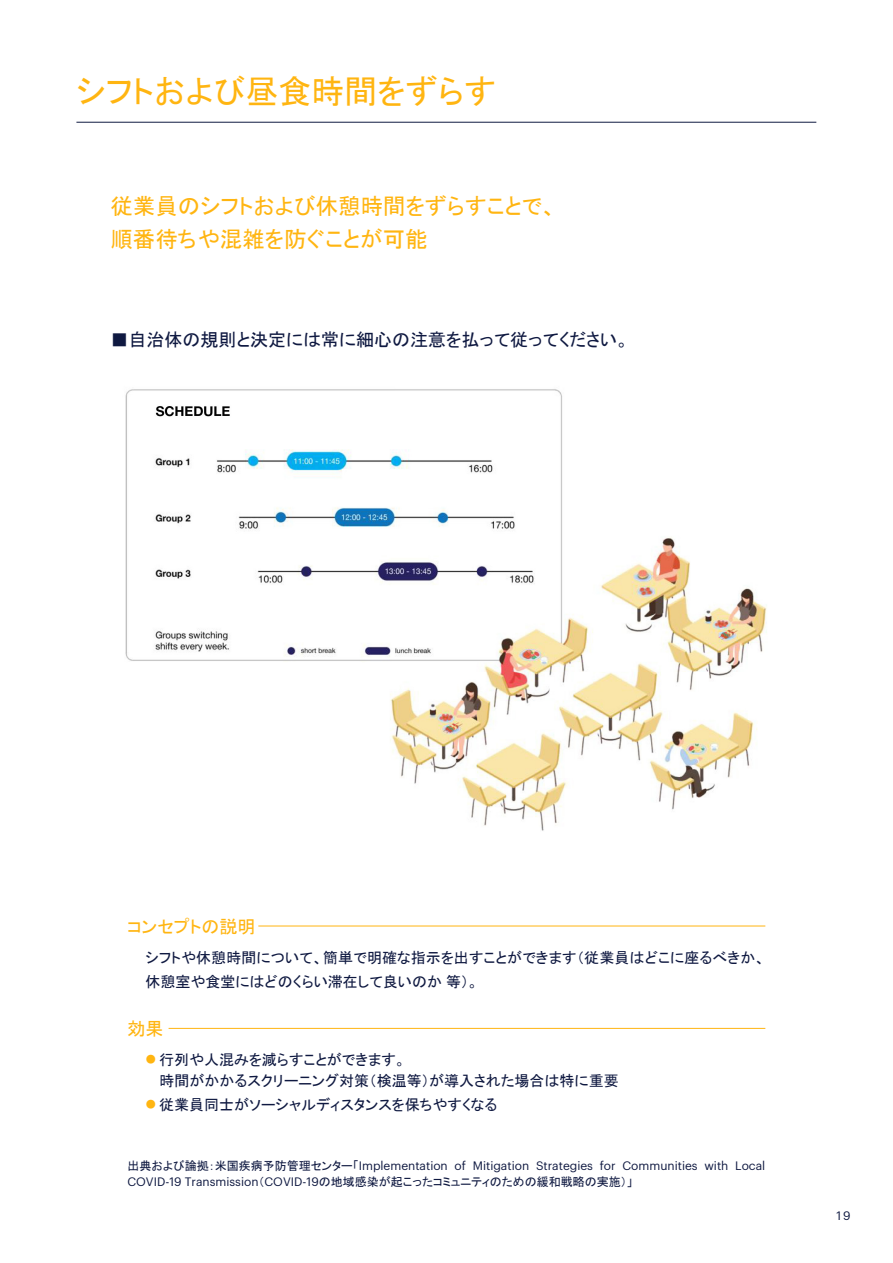
<style>
.page{position:relative;width:893px;height:1263px;background:#fff}
.page>*{position:absolute;margin:0;border:0;box-sizing:border-box;transform-origin:0 0}
.t1{font:33px "MS P Gothic";color:#ffb511}
.t2{font:22.5px/33px "MS P Gothic";color:#ffb511}
.t3{font:18px "MS P Gothic";color:#0f1941}
.t4{font:18px "MS P Gothic";color:#ffb511}
.t5{font:15px/24px "MS P Gothic";color:#0f1941}
.t6{font:12px "Graphik LCG";color:#0f1941}
.t7{font:12px "MS P Gothic";color:#0f1941}
.s1{font-size:10.8px;color:#ffb511}
.s2{font-family:"MS P Gothic"}
.s3{font-family:"Graphik LCG"}
</style>
<div class="page">
<img style="left:125px;top:389px;width:642px;height:442px">
<hr style="left:76px;top:122px;width:740px;height:1px;background:#0f1941">
<hr style="left:258px;top:926px;width:507px;height:1px;background:#ffb511">
<hr style="left:169px;top:1028px;width:596px;height:1px;background:#ffb511">
<h1 class="t1" style="left:76px;top:75px;width:421px">シフトおよび昼食時間をずらす</h1>
<h2 class="t2" style="left:110px;top:189px;width:448px">従業員のシフトおよび休憩時間をずらすことで、順番待ちや混雑を防ぐことが可能</h2>
<p class="t3" style="left:110px;top:330px;width:520px">■自治体の規則と決定には常に細心の注意を払って従ってください。</p>
<p class="t4" style="left:127px;top:917px;width:129px">コンセプトの説明</p>
<p class="t5" style="left:145px;top:945px;width:621px">シフトや休憩時間について、簡単で明確な指示を出すことができます（従業員はどこに座るべきか、休憩室や食堂にはどのくらい滞在して良いのか等）。</p>
<p class="t4" style="left:127px;top:1019px;width:37px">効果</p>
<p class="t5" style="left:159px;top:1049px;width:461px;line-height:21px;text-indent:-14px"><span class="s1">●</span> 行列や人混みを減らすことができます。<br>時間がかかるスクリーニング対策（検温等）が導入された場合は特に重要</p>
<p class="t5" style="left:145px;top:1092px;width:353px"><span class="s1">●</span> 従業員同士がソーシャルディスタンスを保ちやすくなる</p>
<p class="t6" style="left:127px;top:1156px;width:639px"><span class="s2">出典および論拠：米国疾病予防管理センター「</span>Implementation of Mitigation Strategies for Communities with Local</p>
<p class="t7" style="left:127px;top:1176px;width:507px"><span class="s3">COVID-19 Transmission</span>（<span class="s3">COVID-19</span>の地域感染が起こったコミュニティのための緩和戦略の実施）」</p>
<p class="t6" style="left:836px;top:1207px;width:16px">19</p>
</div>
